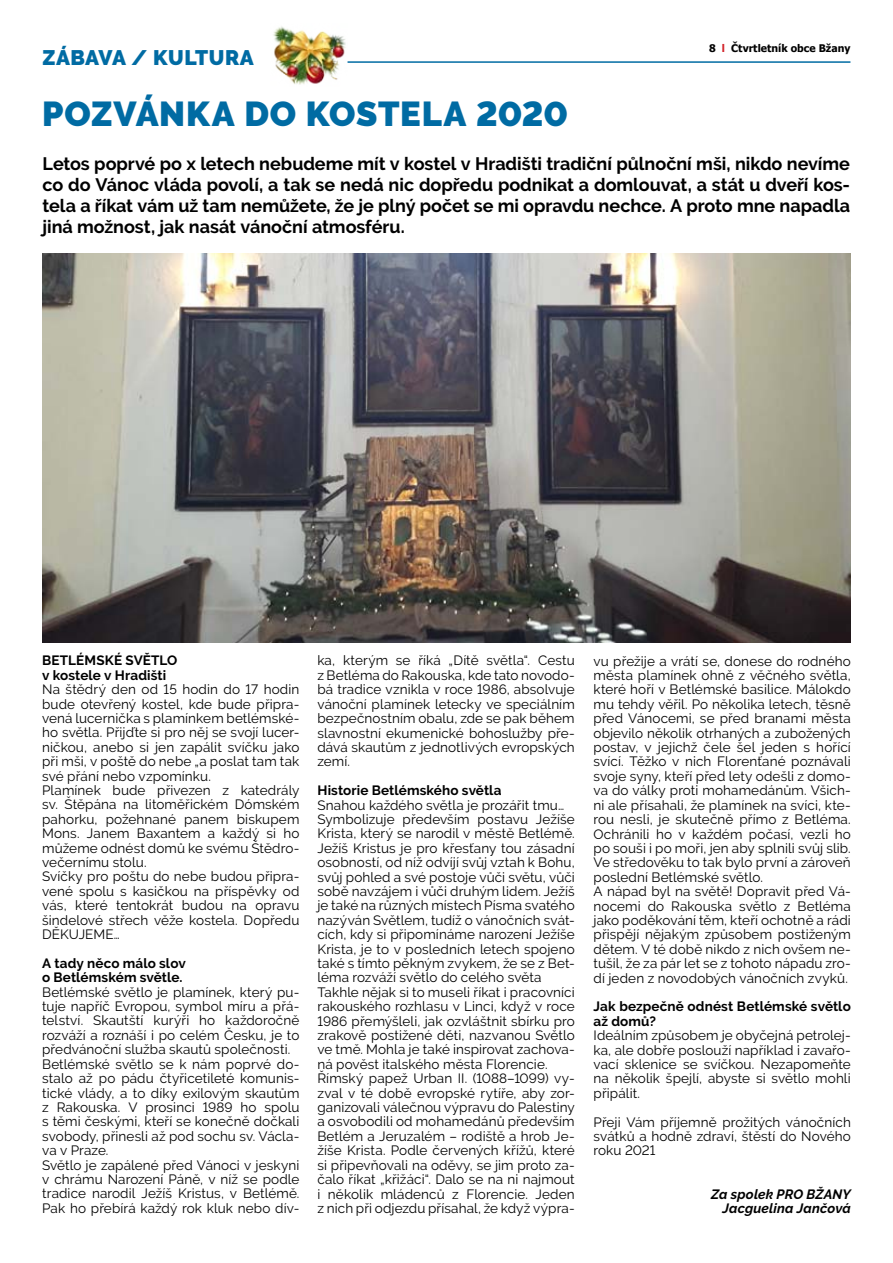
<style>
.page{position:relative;width:893px;height:1263px;background:#fff}
.page>*{position:absolute;margin:0;border:0;box-sizing:border-box;transform-origin:0 0}
.t1{font:900 34.5px "Raleway";letter-spacing:.02em;color:#006ba3}
.t2{font:900 21px "Raleway";letter-spacing:.025em;color:#006ba3}
.t3{font:700 18px/21px "Raleway";color:#000;text-align:justify}
.t4{font:13.5px/14.4px "Raleway";letter-spacing:.01em;color:#000}
.t5{font:700 13.5px/14.4px "Raleway";letter-spacing:.005em;color:#000}
.t6{font:italic 700 13.5px/14.4px "Raleway";letter-spacing:.01em;color:#000;text-align:right}
.t7{font:700 10.5px "Tahoma";color:#000}
.s1{color:#d2232a}
</style>
<div class="page">
<hr style="left:348px;top:61px;width:502px;height:2px;background:#006ba3">
<img style="left:42px;top:253px;width:808px;height:389px">
<img style="left:273px;top:26px;width:75px;height:59px">
<h2 class="t2" style="left:43px;top:45px;width:30px">ZÁBA</h2>
<h2 class="t2" style="left:99px;top:45px;width:157px">VA / KULTURA</h2>
<h1 class="t1" style="left:42px;top:94px;width:527px">POZVÁNKA DO KOSTELA 2020</h1>
<p class="t7" style="left:709px;top:41px;width:143px">8 <span class="s1">l</span> Čtvrtletník obce Bžany</p>
<p class="t3" style="left:43px;top:153px;width:809px">Letos poprvé po x letech nebudeme mít v kostel v Hradišti tradiční půlnoční mši, nikdo nevíme co do Vánoc vláda povolí, a tak se nedá nic dopředu podnikat a domlouvat, a stát u dveří kos&shy;tela a říkat vám už tam nemůžete, že je plný počet se mi opravdu nechce. A proto mne napadla jiná možnost, jak nasát vánoční atmosféru.</p>
<p class="t5" style="left:42px;top:653px;width:137px">BETLÉMSKÉ SVĚTLO v kostele v Hradišti</p>
<p class="t4" style="left:42px;top:682px;width:259px">Na štědrý den od 15 hodin do 17 hodin bude otevřený kostel, kde bude připra&shy;vená lucernička s plamínkem betlémské&shy;ho světla. Přijďte si pro něj se svojí lucer&shy;ničkou, anebo si jen zapálit svíčku jako při mši, v poště do nebe „a poslat tam tak své přání nebo vzpomínku.<br>Plamínek bude přivezen z katedrály sv. Štěpána na litoměřickém Dómském pahorku, požehnané panem biskupem Mons. Janem Baxantem a každý si ho můžeme odnést domů ke svému Štědro&shy;večernímu stolu.<br>Svíčky pro poštu do nebe budou připra&shy;vené spolu s kasičkou na příspěvky od vás, které tentokrát budou na opravu šindelové střech věže kostela. Dopředu DĚKUJEME…</p>
<p class="t5" style="left:42px;top:956px;width:145px">A tady něco málo slov o Betlémském světle.</p>
<p class="t4" style="left:42px;top:985px;width:259px">Betlémské světlo je plamínek, který pu&shy;tuje napříč Evropou, symbol míru a přá&shy;telství. Skautští kurýři ho každoročně rozváží a roznáší i po celém Česku, je to předvánoční služba skautů společnosti.<br>Betlémské světlo se k nám poprvé do&shy;stalo až po pádu čtyřicetileté komunis&shy;tické vlády, a to díky exilovým skautům z Rakouska. V prosinci 1989 ho spolu s těmi českými, kteří se konečně dočkali svobody, přinesli až pod sochu sv. Václa&shy;va v Praze.<br>Světlo je zapálené před Vánoci v jeskyni v chrámu Narození Páně, v níž se podle tradice narodil Ježíš Kristus, v Betlémě.<br>Pak ho přebírá každý rok kluk nebo dív-</p>
<p class="t4" style="left:317px;top:653px;width:259px;text-align:justify">ka, kterým se říká „Dítě světla“. Cestu z Betléma do Rakouska, kde tato novodo&shy;bá tradice vznikla v roce 1986, absolvuje vánoční plamínek letecky ve speciálním bezpečnostním obalu, zde se pak během slavnostní ekumenické bohoslužby pře&shy;dává skautům z jednotlivých evropských zemí.</p>
<p class="t5" style="left:317px;top:783px;width:186px">Historie Betlémského světla</p>
<p class="t4" style="left:317px;top:797px;width:259px">Snahou každého světla je prozářit tmu… Symbolizuje především postavu Ježíše Krista, který se narodil v městě Betlémě.<br>Ježíš Kristus je pro křesťany tou zásadní osobností, od níž odvíjí svůj vztah k Bohu, svůj pohled a své postoje vůči světu, vůči sobě navzájem i vůči druhým lidem. Ježíš je také na různých místech Písma svatého nazýván Světlem, tudíž o vánočních svát&shy;cích, kdy si připomínáme narození Ježíše Krista, je to v posledních letech spojeno také s tímto pěkným zvykem, že se z Bet&shy;léma rozváží světlo do celého světa Takhle nějak si to museli říkat i pracovníci rakouského rozhlasu v Linci, když v roce 1986 přemýšleli, jak ozvláštnit sbírku pro zrakově postižené děti, nazvanou Světlo ve tmě. Mohla je také inspirovat zachova&shy;ná pověst italského města Florencie.<br>Římský papež Urban II. (1088–1099) vy&shy;zval v té době evropské rytíře, aby zor&shy;ganizovali válečnou výpravu do Palestiny a osvobodili od mohamedánů především Betlém a Jeruzalém – rodiště a hrob Je&shy;žíše Krista. Podle červených křížů, které si připevňovali na oděvy, se jim proto za&shy;čalo říkat „křižáci“. Dalo se na ni najmout i několik mládenců z Florencie. Jeden z nich při odjezdu přísahal, že když výpra-</p>
<p class="t4" style="left:593px;top:654px;width:259px">vu přežije a vrátí se, donese do rodného města plamínek ohně z věčného světla, které hoří v Betlémské basilice. Málokdo mu tehdy věřil. Po několika letech, těsně před Vánocemi, se před branami města objevilo několik otrhaných a zubožených postav, v jejichž čele šel jeden s hořící svící. Těžko v nich Florenťané poznávali svoje syny, kteří před lety odešli z domo&shy;va do války proti mohamedánům. Všich&shy;ni ale přísahali, že plamínek na svíci, kte&shy;rou nesli, je skutečně přímo z Betléma.<br>Ochránili ho v každém počasí, vezli ho po souši i po moři, jen aby splnili svůj slib.<br>Ve středověku to tak bylo první a zároveň poslední Betlémské světlo.<br>A nápad byl na světě! Dopravit před Vá&shy;nocemi do Rakouska světlo z Betléma jako poděkování těm, kteří ochotně a rádi přispějí nějakým způsobem postiženým dětem. V té době nikdo z nich ovšem ne&shy;tušil, že za pár let se z tohoto nápadu zro&shy;dí jeden z novodobých vánočních zvyků.</p>
<p class="t5" style="left:593px;top:999px;width:259px">Jak bezpečně odnést Betlémské světlo až domů?</p>
<p class="t4" style="left:593px;top:1028px;width:259px;text-align:justify">Ideálním způsobem je obyčejná petrolej&shy;ka, ale dobře poslouží například i zavařo&shy;vací sklenice se svíčkou. Nezapomeňte na několik špejlí, abyste si světlo mohli připálit.</p>
<p class="t4" style="left:593px;top:1114px;width:259px;text-align:justify">Přeji Vám příjemně prožitých vánočních svátků a hodně zdraví, štěstí do Nového roku 2021</p>
<p class="t6" style="left:711px;top:1187px;width:141px">Za spolek PRO BŽANY<br>Jacguelina Jančová</p>
</div>
